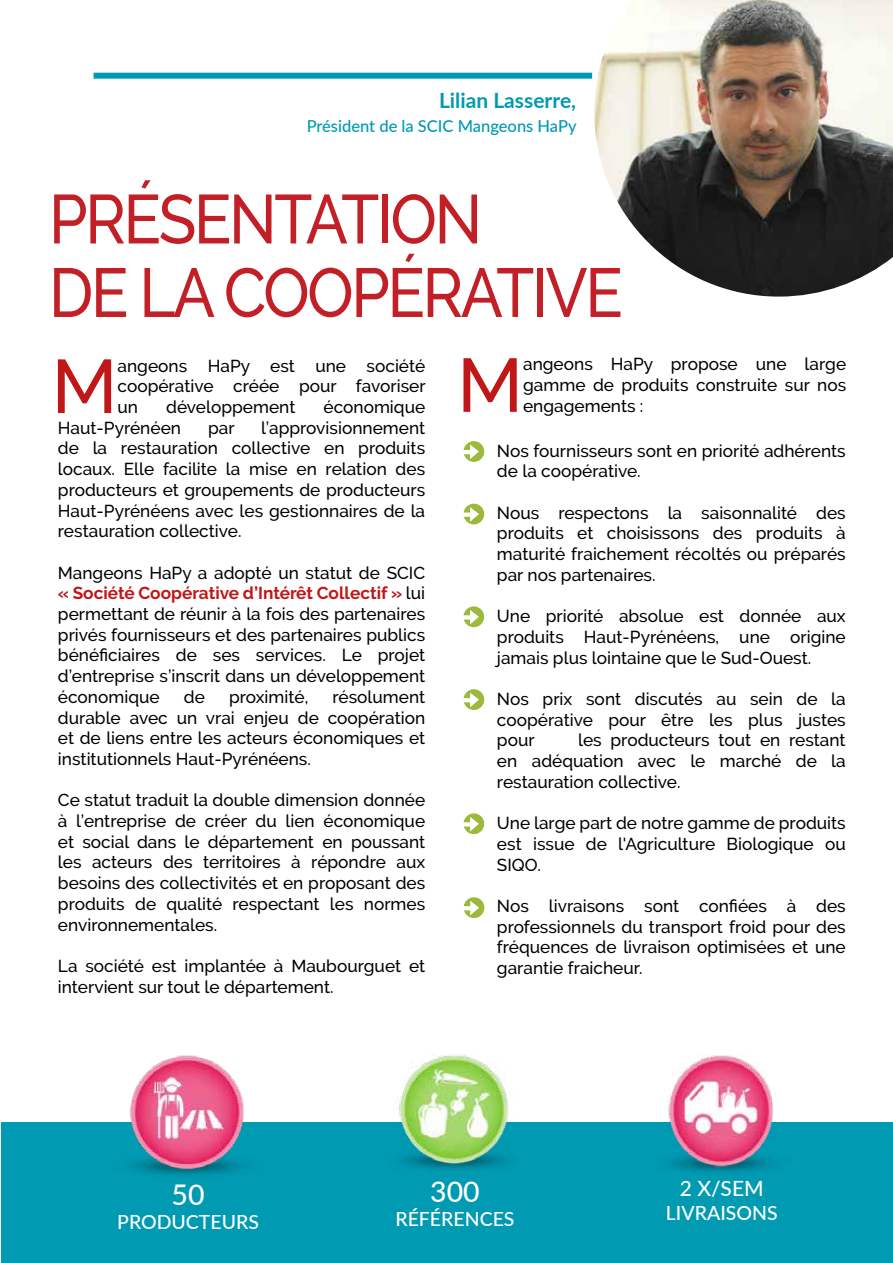
<style>
.page{position:relative;width:893px;height:1263px;background:#fff}
.page>*{position:absolute;margin:0;border:0;box-sizing:border-box;transform-origin:0 0}
.t1{font:500 75.6px "Raleway";color:#c11718}
.t2{font:500 69px/73.5px "Raleway";letter-spacing:-.04em;color:#c22026;scale:.9 1}
.t3{font:500 28.5px "Lato";color:#fff}
.t4{font:700 21px "Lato";color:#009ab3}
.t5{font:500 21px "Lato";color:#fff}
.t6{font:500 19.5px "Lato";color:#fff}
.t7{font:500 17.25px/20.7px "Raleway";color:#000;text-align:justify}
.t8{font:500 16.5px "Lato";color:#009ab3}
.s1{font-weight:700;color:#c11718}
</style>
<div class="page">
<img style="left:594px;top:0;width:299px;height:297px">
<div style="left:1px;top:1123px;width:891px;height:140px;background:#009ab3"></div>
<div style="left:94px;top:73px;width:498px;height:6px;background:#009ab3"></div>
<svg style="left:464px;top:504px;width:20px;height:20px"></svg>
<svg style="left:463px;top:606px;width:21px;height:21px"></svg>
<svg style="left:464px;top:689px;width:20px;height:21px"></svg>
<svg style="left:464px;top:813px;width:20px;height:21px"></svg>
<svg style="left:464px;top:897px;width:20px;height:21px"></svg>
<svg style="left:464px;top:441px;width:20px;height:21px"></svg>
<img style="left:106px;top:1055px;width:165px;height:120px">
<img style="left:377px;top:1054px;width:156px;height:116px">
<img style="left:646px;top:1055px;width:151px;height:117px">
<p class="t4" style="left:439px;top:85px;width:139px">Lilian Lasserre,</p>
<p class="t8" style="left:307px;top:114px;width:271px">Président de la SCIC Mangeons HaPy</p>
<h2 class="t2" style="left:49px;top:182px;width:639px">PRÉSENTATION<br>DE LA COOPÉRATIVE</h2>
<h1 class="t1" style="left:52px;top:343px;width:68px">M</h1>
<p class="t7" style="left:118px;top:355px;width:310px">angeons HaPy est une société coopérative créée pour favoriser un</p>
<p class="t7" style="left:166px;top:397px;width:131px">développement</p>
<p class="t7" style="left:323px;top:397px;width:103px">économique</p>
<p class="t7" style="left:58px;top:417px;width:125px">Haut-Pyrénéen</p>
<p class="t7" style="left:208px;top:417px;width:28px">par</p>
<p class="t7" style="left:58px;top:417px;width:369px;text-indent:203px">l’approvisionnement de la restauration collective en produits locaux. Elle facilite la mise en relation des producteurs et groupements de producteurs Haut-Pyrénéens avec les gestionnaires de la restauration collective.</p>
<p class="t7" style="left:58px;top:562px;width:369px">Mangeons HaPy a adopté un statut de SCIC <span class="s1">« Société Coopérative d’Intérêt Collectif »</span> lui permettant de réunir à la fois des partenaires privés fournisseurs et des partenaires publics bénéficiaires de ses services. Le projet d’entreprise s’inscrit dans un développement économique</p>
<p class="t7" style="left:58px;top:686px;width:369px;text-indent:275px">résolument durable avec un vrai enjeu de coopération et de liens entre les acteurs économiques et institutionnels Haut-Pyrénéens.</p>
<p class="t7" style="left:58px;top:790px;width:369px">Ce statut traduit la double dimension donnée à l’entreprise de créer du lien économique et social dans le département en poussant les acteurs des territoires à répondre aux besoins des collectivités et en proposant des produits de qualité respectant les normes environnementales.</p>
<p class="t7" style="left:58px;top:955px;width:369px">La société est implantée à Maubourguet et intervient sur tout le département.</p>
<p class="t7" style="left:184px;top:686px;width:23px">de</p>
<p class="t7" style="left:229px;top:686px;width:81px">proximité,</p>
<h1 class="t1" style="left:457px;top:341px;width:68px">M</h1>
<p class="t7" style="left:523px;top:354px;width:325px">angeons HaPy propose une large gamme de produits construite sur nos engagements :</p>
<p class="t7" style="left:497px;top:440px;width:350px">Nos fournisseurs sont en priorité adhérents de la coopérative.</p>
<p class="t7" style="left:497px;top:502px;width:350px">Nous respectons la saisonnalité des produits et choisissons des produits à maturité fraichement récoltés ou préparés par nos partenaires.</p>
<p class="t7" style="left:497px;top:606px;width:350px">Une priorité absolue est donnée aux produits Haut-Pyrénéens, une origine jamais plus lointaine que le Sud-Ouest.</p>
<p class="t7" style="left:497px;top:688px;width:350px">Nos prix sont discutés au sein de la coopérative pour être les plus justes pour</p>
<p class="t7" style="left:497px;top:730px;width:350px;text-indent:81px">les producteurs tout en restant en adéquation avec le marché de la restauration collective.</p>
<p class="t7" style="left:497px;top:813px;width:350px">Une large part de notre gamme de produits est issue de l'Agriculture Biologique ou SIQO.</p>
<p class="t7" style="left:497px;top:895px;width:350px">Nos livraisons sont confiées à des professionnels du transport froid pour des fréquences de livraison optimisées et une garantie fraicheur.</p>
<h3 class="t3" style="left:172px;top:1174px;width:35px">50</h3>
<p class="t6" style="left:117px;top:1207px;width:143px">PRODUCTEURS</p>
<h3 class="t3" style="left:430px;top:1171px;width:51px">300</h3>
<p class="t6" style="left:395px;top:1204px;width:121px">RÉFÉRENCES</p>
<p class="t5" style="left:680px;top:1173px;width:85px">2 X/SEM</p>
<p class="t6" style="left:666px;top:1198px;width:113px">LIVRAISONS</p>
</div>
